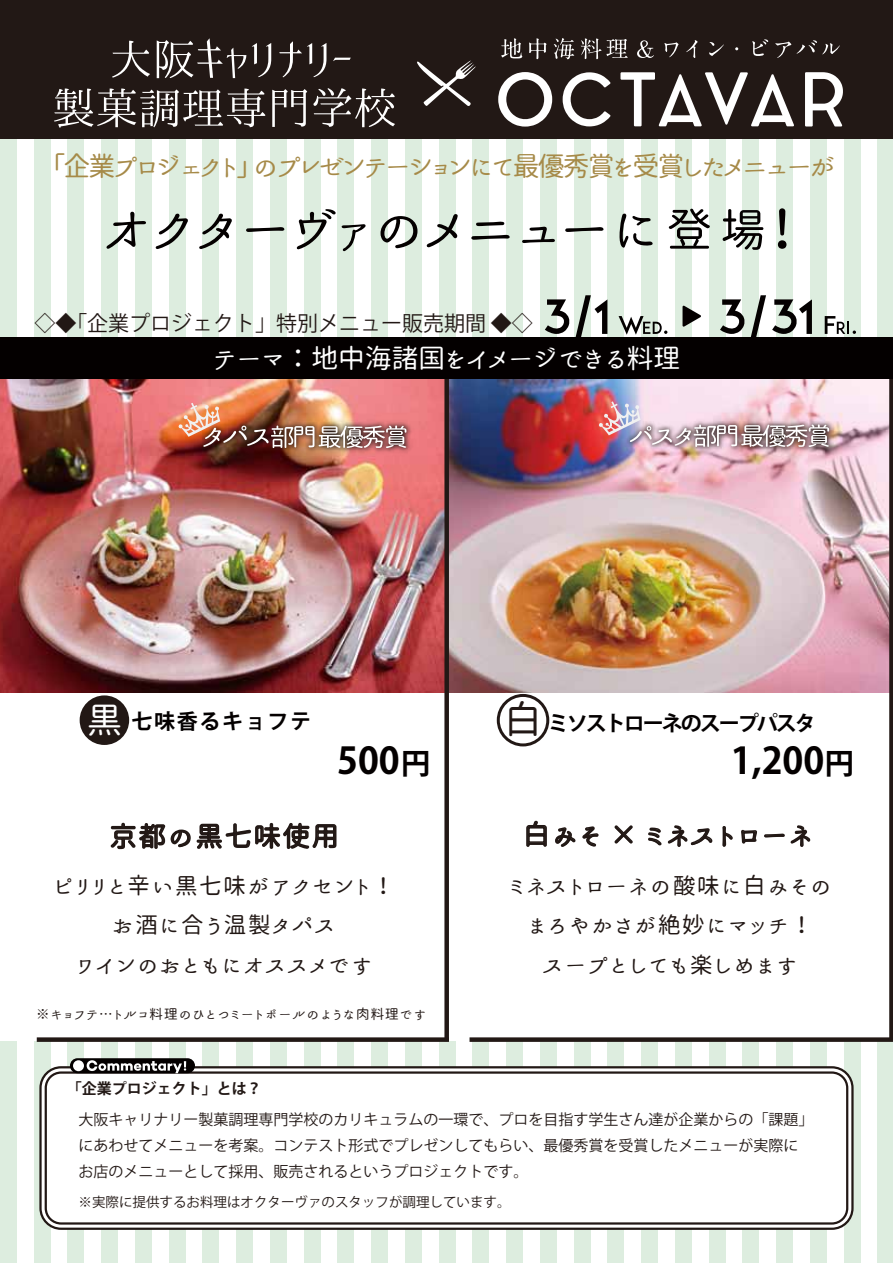
<style>
.page{position:relative;width:893px;height:1263px;background:#fff}
.page>*{position:absolute;margin:0;border:0;box-sizing:border-box;transform-origin:0 0}
.t1{font:38.4px "Honoka Maru Gothic";color:#221815}
.t2{font:700 36.45px "Koz Go Pr 6 N";color:#040000}
.t3{font:35.55px "Honoka Maru Gothic";color:#fff}
.t4{font:27px "Honoka Maru Gothic";letter-spacing:-.075em;color:#a68a48}
.t5{font:27px "Honoka Maru Gothic";letter-spacing:.075em;color:#221815}
.t6{font:26.7px "Honoka Maru Gothic";color:#fff}
.t7{font:22.5px/39.3px "Honoka Maru Gothic";letter-spacing:.075em;color:#221815;text-align:center}
.t8{font:700 21.15px "Koz Go Pr 6 N";letter-spacing:-.1em;color:#040000}
.t9{font:700 21.15px "Koz Go Pr 6 N";letter-spacing:.075em;color:#040000}
.t10{font:21px "Koz Go Pro";color:#221815}
.t11{font:15px/26.2px "Koz Go Pr 6 N";color:#221815}
.t12{font:700 15px "Koz Go Pr 6 N";color:#221815}
.t13{font:13.5px "Koz Go Pr 6 N";color:#221815}
.t14{font:13.5px "Honoka Maru Gothic";letter-spacing:.075em;color:#221815}
.s1{font-size:29.25px}
</style>
<div class="page">
<svg style="left:0;top:139px;width:893px;height:198px;fill:#ddeddf"></svg>
<svg style="left:0;top:1041px;width:893px;height:222px;fill:#ddeddf"></svg>
<div style="left:0;top:0;width:893px;height:139px;background:#221815"></div>
<img style="left:0;top:378px;width:444px;height:314px">
<img style="left:449px;top:378px;width:440px;height:314px">
<svg style="left:498px;top:72px;width:54px;height:55px"></svg>
<svg style="left:563px;top:72px;width:47px;height:54px"></svg>
<svg style="left:620px;top:72px;width:174px;height:54px"></svg>
<svg style="left:805px;top:72px;width:38px;height:54px"></svg>
<svg style="left:501px;top:38px;width:21px;height:20px"></svg>
<svg style="left:529px;top:38px;width:18px;height:21px"></svg>
<svg style="left:554px;top:38px;width:20px;height:21px"></svg>
<svg style="left:581px;top:38px;width:47px;height:21px"></svg>
<svg style="left:637px;top:40px;width:17px;height:18px"></svg>
<svg style="left:664px;top:42px;width:14px;height:15px"></svg>
<svg style="left:686px;top:40px;width:12px;height:18px"></svg>
<svg style="left:709px;top:42px;width:15px;height:14px"></svg>
<svg style="left:752px;top:39px;width:16px;height:17px"></svg>
<svg style="left:775px;top:42px;width:16px;height:16px"></svg>
<svg style="left:797px;top:40px;width:43px;height:14px"></svg>
<svg style="left:112px;top:41px;width:38px;height:37px"></svg>
<svg style="left:157px;top:38px;width:89px;height:40px"></svg>
<svg style="left:252px;top:43px;width:19px;height:34px"></svg>
<svg style="left:279px;top:42px;width:47px;height:35px"></svg>
<svg style="left:333px;top:58px;width:18px;height:3px"></svg>
<svg style="left:54px;top:88px;width:211px;height:40px"></svg>
<svg style="left:272px;top:89px;width:35px;height:38px"></svg>
<svg style="left:313px;top:88px;width:82px;height:39px"></svg>
<svg style="left:417px;top:60px;width:59px;height:46px"></svg>
<svg style="left:720px;top:295px;width:46px;height:42px"></svg>
<svg style="left:772px;top:299px;width:40px;height:35px"></svg>
<svg style="left:619px;top:316px;width:48px;height:19px"></svg>
<svg style="left:825px;top:316px;width:31px;height:18px"></svg>
<svg style="left:682px;top:306px;width:19px;height:21px"></svg>
<svg style="left:545px;top:295px;width:62px;height:42px"></svg>
<svg style="left:106px;top:212px;width:40px;height:37px"></svg>
<svg style="left:155px;top:214px;width:33px;height:35px"></svg>
<svg style="left:199px;top:214px;width:33px;height:35px"></svg>
<svg style="left:246px;top:227px;width:38px;height:5px"></svg>
<svg style="left:297px;top:209px;width:39px;height:40px"></svg>
<svg style="left:342px;top:224px;width:24px;height:27px"></svg>
<svg style="left:381px;top:216px;width:36px;height:32px"></svg>
<svg style="left:426px;top:214px;width:32px;height:34px"></svg>
<svg style="left:471px;top:222px;width:39px;height:18px"></svg>
<svg style="left:522px;top:227px;width:33px;height:16px"></svg>
<svg style="left:565px;top:227px;width:39px;height:5px"></svg>
<svg style="left:619px;top:214px;width:34px;height:34px"></svg>
<svg style="left:669px;top:209px;width:41px;height:40px"></svg>
<svg style="left:723px;top:209px;width:40px;height:41px"></svg>
<svg style="left:778px;top:208px;width:8px;height:41px"></svg>
<img style="left:149px;top:378px;width:312px;height:125px">
<img style="left:178px;top:403px;width:228px;height:45px">
<img style="left:575px;top:378px;width:309px;height:124px">
<img style="left:599px;top:401px;width:230px;height:46px">
<div style="left:80px;top:695px;width:49px;height:50px;background:#221815;border-radius:50%"></div>
<div style="left:497px;top:694px;width:52px;height:52px;border:3px solid #221815;border-radius:50%"></div>
<svg style="left:526px;top:820px;width:21px;height:27px"></svg>
<svg style="left:555px;top:827px;width:21px;height:20px"></svg>
<svg style="left:583px;top:826px;width:16px;height:21px"></svg>
<svg style="left:614px;top:825px;width:19px;height:19px"></svg>
<svg style="left:648px;top:827px;width:14px;height:19px"></svg>
<svg style="left:668px;top:825px;width:45px;height:22px"></svg>
<svg style="left:722px;top:826px;width:11px;height:21px"></svg>
<svg style="left:741px;top:825px;width:70px;height:22px"></svg>
<svg style="left:110px;top:822px;width:227px;height:28px"></svg>
<div style="left:43px;top:1070px;width:807px;height:156px;background:#fff;border-radius:18px"></div>
<div style="left:39px;top:1066px;width:815px;height:164px;border:8px solid #221815;border-radius:18px"></div>
<div style="left:42px;top:1068px;width:809px;height:159px;border:3px solid #fff;border-radius:18px"></div>
<div style="left:70px;top:1058px;width:125px;height:15px;background:#040000;border-radius:7px"></div>
<div style="left:73px;top:1060px;width:11px;height:11px;background:#fff;border-radius:50%"></div>
<svg style="left:87px;top:1060px;width:99px;height:13px"></svg>
<div style="left:470px;top:1037px;width:423px;height:5px;background:#221815"></div>
<div style="left:444px;top:375px;width:5px;height:666px;background:#221815"></div>
<div style="left:37px;top:1037px;width:412px;height:5px;background:#221815"></div>
<svg style="left:889px;top:378px;width:4px;height:660px;background:#2e2421"></svg>
<div style="left:0;top:337px;width:893px;height:41px;background:#040000"></div>
<h3 class="t4" style="left:38px;top:146px;width:799px">「企業プロジェクト」のプレゼンテーションにて最優秀賞を受賞したメニューが</h3>
<h3 class="t10" style="left:35px;top:309px;width:500px">◇◆「企業プロジェクト」特別メニュー販売期間 ◆◇</h3>
<h3 class="t6" style="left:213px;top:339px;width:469px">テーマ：地中海諸国をイメージできる料理</h3>
<h3 class="t3" style="left:87px;top:694px;width:37px">黒</h3>
<h1 class="t1" style="left:504px;top:692px;width:40px">白</h1>
<h3 class="t9" style="left:131px;top:709px;width:181px">七味香るキョフテ</h3>
<h3 class="t8" style="left:548px;top:711px;width:269px">ミソストローネのスープパスタ</h3>
<h2 class="t2" style="left:337px;top:740px;width:95px">500<span class="s1">円</span></h2>
<h2 class="t2" style="left:731px;top:740px;width:125px">1,200<span class="s1">円</span></h2>
<h3 class="t5" style="left:110px;top:817px;width:231px">京都の黒七味使用</h3>
<h3 class="t7" style="left:54px;top:866px;width:342px">ピリリと辛い黒七味がアクセント！お酒に合う温製タパス<br>ワインのおともにオススメです</h3>
<p class="t14" style="left:36px;top:1004px;width:392px">※キョフテ…トルコ料理のひとつミートボールのような肉料理です</p>
<h3 class="t5" style="left:523px;top:815px;width:291px">白みそ × ミネストローネ</h3>
<h3 class="t7" style="left:509px;top:866px;width:324px">ミネストローネの酸味に白みそのまろやかさが絶妙にマッチ！<br>スープとしても楽しめます</h3>
<p class="t12" style="left:67px;top:1080px;width:196px">「企業プロジェクト」とは？</p>
<p class="t11" style="left:79px;top:1106px;width:736px">大阪キャリナリー製菓調理専門学校のカリキュラムの一環で、プロを目指す学生さん達が企業からの「課題」にあわせてメニューを考案。コンテスト形式でプレゼンしてもらい、最優秀賞を受賞したメニューが実際にお店のメニューとして採用、販売されるというプロジェクトです。</p>
<p class="t13" style="left:79px;top:1194px;width:433px">※実際に提供するお料理はオクターヴァのスタッフが調理しています。</p>
</div>
